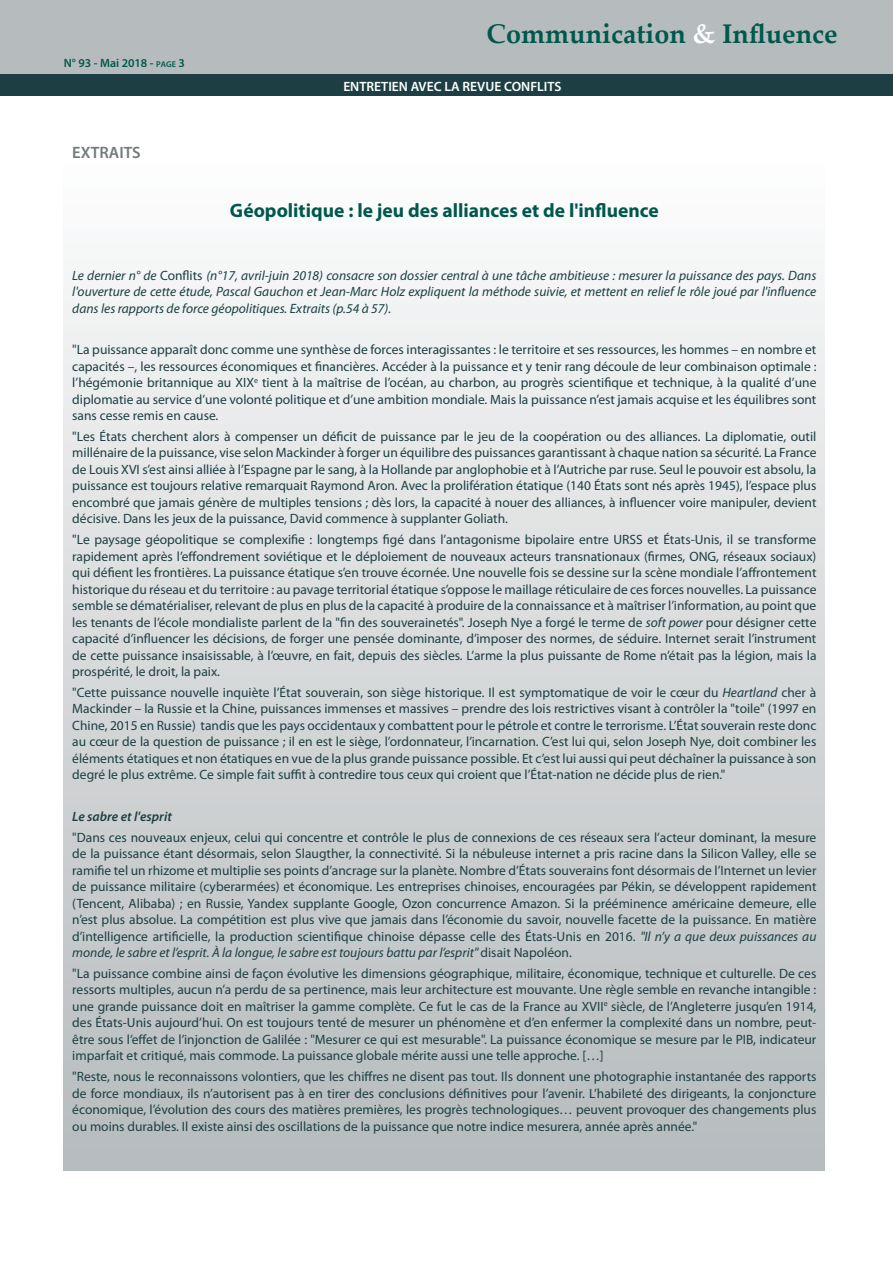
<style>
.page{position:relative;width:893px;height:1263px;background:#fff}
.page>*{position:absolute;margin:0;border:0;box-sizing:border-box;transform-origin:0 0}
.t1{font:700 27px "Palatino Linotype";color:#00584c}
.Titre_article_P1-4{font:700 19.5px "Myriad Pro";color:#00584c}
.Titre_colonnes{font:600 16.5px "Myriad Pro";color:#727b7c}
.Style_de_paragraphe{font:13.5px/16.5px "Myriad Pro";color:#1d3f44;text-align:justify}
.Style_de_paragraphe-2{font:italic 13.5px/16.5px "Myriad Pro";color:#1d3f44;text-align:justify}
.t2{font:600 13.5px "Myriad Pro";color:#fff}
.Style_de_paragraphe-3{font:italic 600 13.5px "Myriad Pro";color:#1d3f44}
.t3{font:600 12px "Myriad Pro";color:#00584c}
.s1{font-size:8.4px}
.s2{color:#fff}
.s3{font-style:normal}
.s4{font-style:italic}
</style>
<div class="page">
<div style="left:0;top:0;width:893px;height:74px;background:#b6bcbe"></div>
<div style="left:0;top:75px;width:893px;height:21px;background:#1d3f44"></div>
<div style="left:64px;top:123px;width:761px;height:1047px;background:linear-gradient(to bottom,#fff,#b4b9bc)"></div>
<p class="t3" style="left:64px;top:55px;width:123px">N° 93 - Mai 2018 - <span class="s1">page</span> 3</p>
<p class="Titre_colonnes" style="left:72px;top:141px;width:70px">EXTRAITS</p>
<p class="t1" style="left:487px;top:14px;width:353px">Communication <span class="s2">&amp;</span> Influence</p>
<p class="t2" style="left:343px;top:78px;width:220px">ENTRETIEN AVEC LA REVUE CONFLITS</p>
<p class="Titre_article_P1-4" style="left:230px;top:197px;width:430px">Géopolitique : le jeu des alliances et de l'influence</p>
<p class="Style_de_paragraphe-2" style="left:72px;top:267px;width:746px">Le dernier n° de <span class="s3">Conflits</span> (n°17, avril-juin 2018) consacre son dossier central à une tâche ambitieuse : mesurer la puissance des pays. Dans l'ouverture de cette étude, Pascal Gauchon et Jean-Marc Holz expliquent la méthode suivie, et mettent en relief le rôle joué par l'influence dans les rapports de force géopolitiques. Extraits (p.54 à 57).</p>
<p class="Style_de_paragraphe" style="left:72px;top:341px;width:746px">"La puissance apparaît donc comme une synthèse de forces interagissantes : le territoire et ses ressources, les hommes – en nombre et capacités –, les ressources économiques et financières. Accéder à la puissance et y tenir rang découle de leur combinaison optimale : l’hégémonie britannique au XIX<sup>e</sup> tient à la maîtrise de l’océan, au charbon, au progrès scientifique et technique, à la qualité d’une diplomatie au service d’une volonté politique et d’une ambition mondiale. Mais la puissance n’est jamais acquise et les équilibres sont sans cesse remis en cause.</p>
<p class="Style_de_paragraphe" style="left:72px;top:428px;width:746px">"Les États cherchent alors à compenser un déficit de puissance par le jeu de la coopération ou des alliances. La diplomatie, outil millénaire de la puissance, vise selon Mackinder à forger un équilibre des puissances garantissant à chaque nation sa sécurité. La France de Louis XVI s’est ainsi alliée à l’Espagne par le sang, à la Hollande par anglophobie et à l’Autriche par ruse. Seul le pouvoir est absolu, la puissance est toujours relative remarquait Raymond Aron. Avec la prolifération étatique (140 États sont nés après 1945), l’espace plus encombré que jamais génère de multiples tensions ; dès lors, la capacité à nouer des alliances, à influencer voire manipuler, devient décisive. Dans les jeux de la puissance, David commence à supplanter Goliath.</p>
<p class="Style_de_paragraphe" style="left:72px;top:531px;width:746px">"Le paysage géopolitique se complexifie : longtemps figé dans l’antagonisme bipolaire entre URSS et États-Unis, il se transforme rapidement après l’effondrement soviétique et le déploiement de nouveaux acteurs transnationaux (firmes, ONG, réseaux sociaux) qui défient les frontières. La puissance étatique s’en trouve écornée. Une nouvelle fois se dessine sur la scène mondiale l’affrontement historique du réseau et du territoire : au pavage territorial étatique s’oppose le maillage réticulaire de ces forces nouvelles. La puissance semble se dématérialiser, relevant de plus en plus de la capacité à produire de la connaissance et à maîtriser l’information, au point que les tenants de l’école mondialiste parlent de la "fin des souverainetés". Joseph Nye a forgé le terme de <span class="s4">soft power</span> pour désigner cette capacité d’influencer les décisions, de forger une pensée dominante, d’imposer des normes, de séduire. Internet serait l’instrument de cette puissance insaisissable, à l’œuvre, en fait, depuis des siècles. L’arme la plus puissante de Rome n’était pas la légion, mais la prospérité, le droit, la paix.</p>
<p class="Style_de_paragraphe" style="left:72px;top:684px;width:746px">"Cette puissance nouvelle inquiète l’État souverain, son siège historique. Il est symptomatique de voir le cœur du <span class="s4">Heartland</span> cher à Mackinder – la Russie et la Chine, puissances immenses et massives – prendre des lois restrictives visant à contrôler la "toile" (1997 en Chine, 2015 en Russie) tandis que les pays occidentaux y combattent pour le pétrole et contre le terrorisme. L’État souverain reste donc au cœur de la question de puissance ; il en est le siège, l’ordonnateur, l’incarnation. C’est lui qui, selon Joseph Nye, doit combiner les éléments étatiques et non étatiques en vue de la plus grande puissance possible. Et c’est lui aussi qui peut déchaîner la puissance à son degré le plus extrême. Ce simple fait suffit à contredire tous ceux qui croient que l’État-nation ne décide plus de rien."</p>
<p class="Style_de_paragraphe-3" style="left:72px;top:808px;width:101px">Le sabre et l'esprit</p>
<p class="Style_de_paragraphe" style="left:72px;top:829px;width:746px">"Dans ces nouveaux enjeux, celui qui concentre et contrôle le plus de connexions de ces réseaux sera l’acteur dominant, la mesure de la puissance étant désormais, selon Slaugther, la connectivité. Si la nébuleuse internet a pris racine dans la Silicon Valley, elle se ramifie tel un rhizome et multiplie ses points d’ancrage sur la planète. Nombre d’États souverains font désormais de l’Internet un levier de puissance militaire (cyberarmées) et économique. Les entreprises chinoises, encouragées par Pékin, se développent rapidement (Tencent, Alibaba) ; en Russie, Yandex supplante Google, Ozon concurrence Amazon. Si la prééminence américaine demeure, elle n’est plus absolue. La compétition est plus vive que jamais dans l’économie du savoir, nouvelle facette de la puissance. En matière d’intelligence artificielle, la production scientifique chinoise dépasse celle des États-Unis en 2016. <span class="s4">"Il n’y a que deux puissances au monde, le sabre et l’esprit. À la longue, le sabre est toujours battu par l’esprit"</span> disait Napoléon.</p>
<p class="Style_de_paragraphe" style="left:72px;top:965px;width:746px">"La puissance combine ainsi de façon évolutive les dimensions géographique, militaire, économique, technique et culturelle. De ces ressorts multiples, aucun n’a perdu de sa pertinence, mais leur architecture est mouvante. Une règle semble en revanche intangible : une grande puissance doit en maîtriser la gamme complète. Ce fut le cas de la France au XVII<sup>e</sup> siècle, de l’Angleterre jusqu’en 1914, des États-Unis aujourd’hui. On est toujours tenté de mesurer un phénomène et d’en enfermer la complexité dans un nombre, peut&shy;être sous l’effet de l’injonction de Galilée : "Mesurer ce qui est mesurable". La puissance économique se mesure par le PIB, indicateur imparfait et critiqué, mais commode. La puissance globale mérite aussi une telle approche. […]</p>
<p class="Style_de_paragraphe" style="left:72px;top:1068px;width:746px">"Reste, nous le reconnaissons volontiers, que les chiffres ne disent pas tout. Ils donnent une photographie instantanée des rapports de force mondiaux, ils n’autorisent pas à en tirer des conclusions définitives pour l’avenir. L’habileté des dirigeants, la conjoncture économique, l’évolution des cours des matières premières, les progrès technologiques… peuvent provoquer des changements plus ou moins durables. Il existe ainsi des oscillations de la puissance que notre indice mesurera, année après année."</p>
</div>
